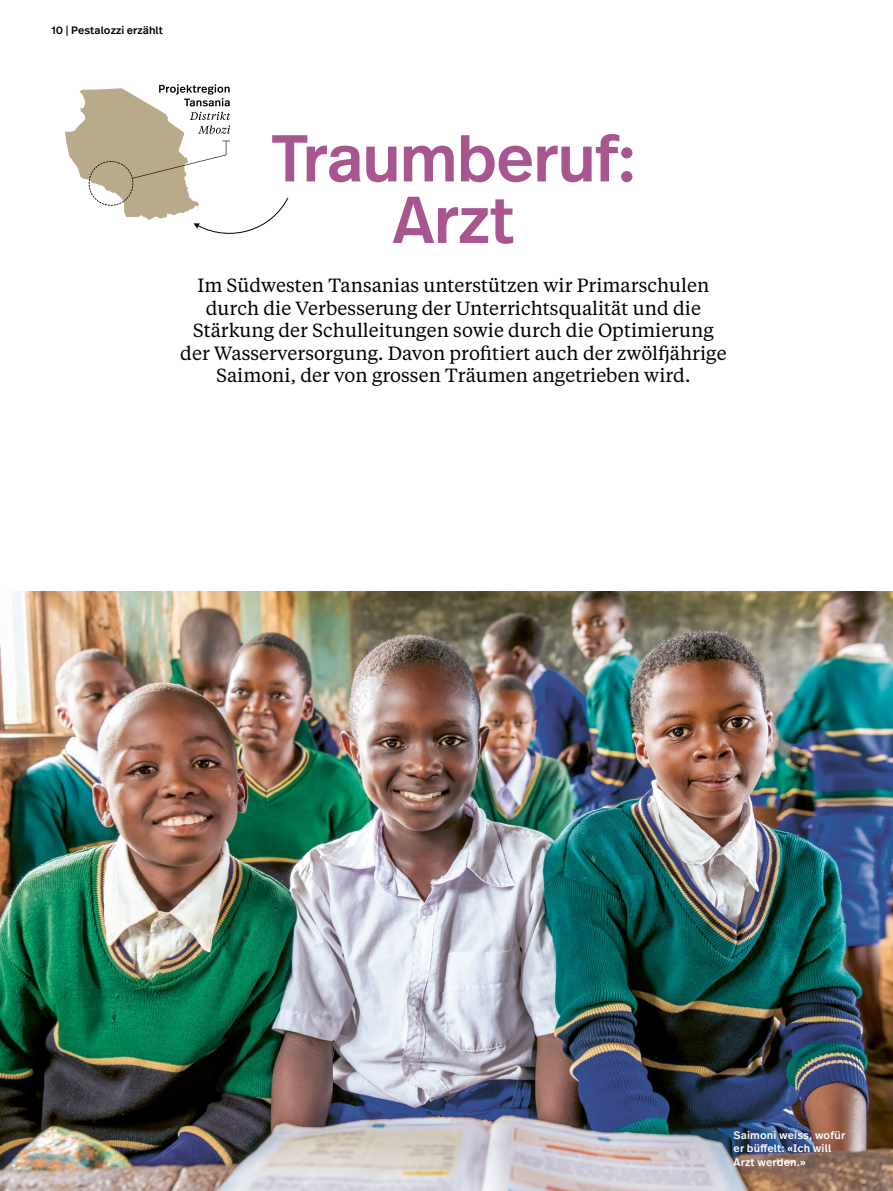
<style>
.page{position:relative;width:893px;height:1191px;background:#fff}
.page>*{position:absolute;margin:0;border:0;box-sizing:border-box;transform-origin:0 0}
.t1{font:500 66px/61.5px "Real Text Pro";letter-spacing:-.03em;color:#a7568f;text-align:center}
.t2{font:19.05px/22.5px "Tiempos Text";color:#000;text-align:center}
.t3{font:500 10.8px/13.5px "Real Text Pro";letter-spacing:.015em;color:#fff}
.t4{font:500 10.8px "Real Text Pro";letter-spacing:.005em;color:#000}
</style>
<div class="page">
<img style="left:0;top:591px;width:893px;height:600px">
<svg style="left:65px;top:84px;width:224px;height:150px"></svg>
<p class="t4" style="left:51px;top:23px;width:113px">10 | Pestalozzi erzählt</p>
<h1 class="t1" style="left:270px;top:126px;width:367px">Traumberuf:<br>Arzt</h1>
<p class="t2" style="left:180px;top:273px;width:548px">Im Südwesten Tansanias unterstützen wir Primarschulen durch die Verbesserung der Unterrichtsqualität und die Stärkung der Schulleitungen sowie durch die Optimierung der Wasserversorgung. Davon profitiert auch der zwölfjährige Saimoni, der von grossen Träumen angetrieben wird.</p>
<p class="t3" style="left:733px;top:1127px;width:113px">Saimoni weiss, wofür er büffelt: «Ich will<br>Arzt werden.»</p>
</div>
